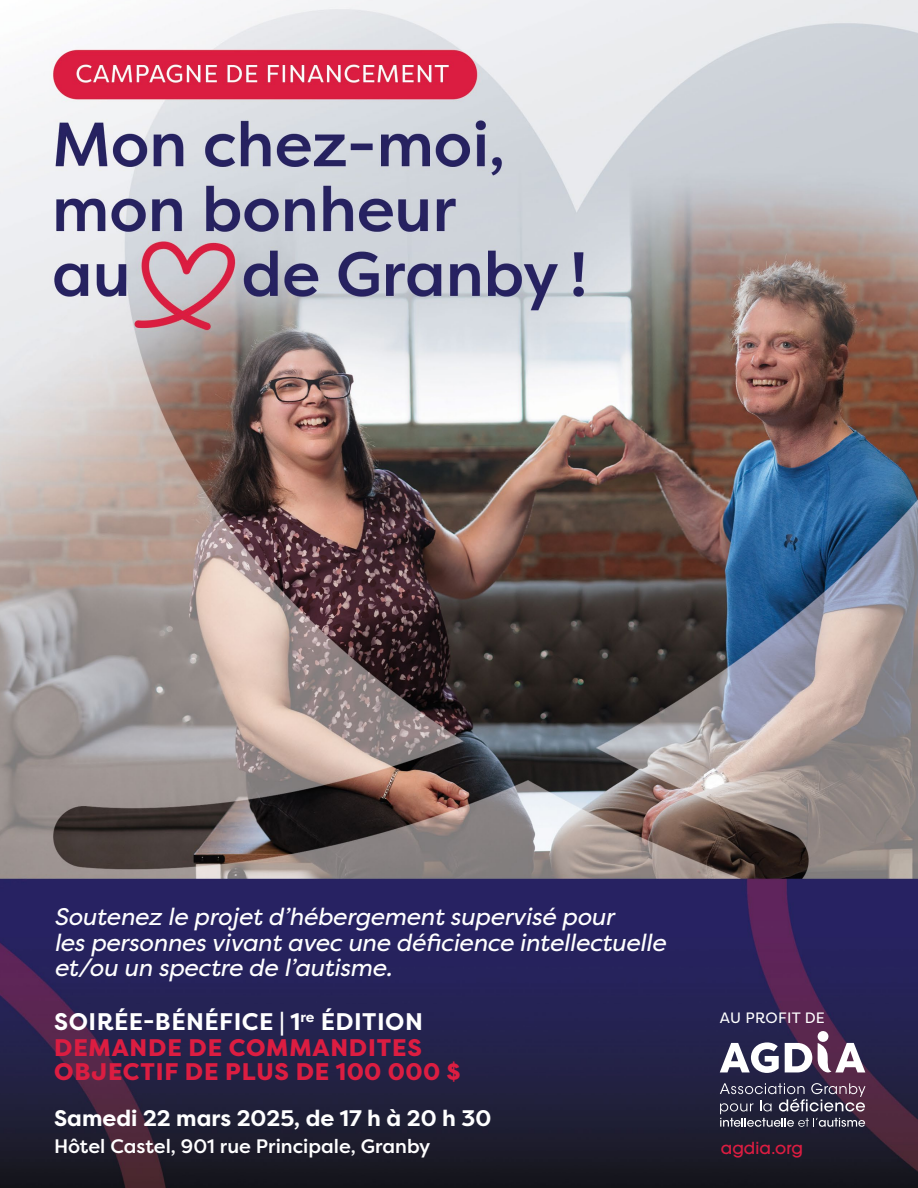
<style>
.page{position:relative;width:918px;height:1188px;background:#fff}
.page>*{position:absolute;margin:0;border:0;box-sizing:border-box;transform-origin:0 0}
.t1{font:italic 24px/25.5px "Filson Pro";letter-spacing:-.01em;color:#fff}
.t2{font:800 24px/24px "Filson Pro";letter-spacing:.035em;color:#dc1d41}
.t3{font:700 24px "Filson Pro";letter-spacing:.02em;color:#fff}
.t4{font:700 22.5px "Filson Pro";color:#fff}
.t5{font:500 19.5px "Filson Pro";color:#fff}
.t6{font:500 16.5px "ITC Avant Garde Pro";letter-spacing:.01em;color:#dc1d41}
.t7{font:15px "Filson Pro";letter-spacing:.02em;color:#fff}
</style>
<div class="page">
<img style="left:0;top:0;width:918px;height:1188px">
<svg style="left:720px;top:1042px;width:59px;height:31px"></svg>
<svg style="left:785px;top:1043px;width:27px;height:29px"></svg>
<svg style="left:818px;top:1043px;width:47px;height:31px"></svg>
<div style="left:817px;top:1031px;width:12px;height:11px;background:#fff;border-radius:5px"></div>
<svg style="left:720px;top:1083px;width:146px;height:44px;background:#514c61"></svg>
<p class="t1" style="left:54px;top:904px;width:613px">Soutenez le projet d’hébergement supervisé pour<br>les personnes vivant avec une déficience intellectuelle et/ou un spectre de l’autisme.</p>
<p class="t3" style="left:54px;top:1006px;width:370px">SOIRÉE-BÉNÉFICE | 1<sup>re</sup> ÉDITION</p>
<p class="t7" style="left:720px;top:1008px;width:106px">AU PROFIT DE</p>
<p class="t2" style="left:54px;top:1036px;width:408px">DEMANDE DE COMMANDITES<br>OBJECTIF DE PLUS DE 100 000 $</p>
<p class="t4" style="left:54px;top:1104px;width:439px">Samedi 22 mars 2025, de 17 h à 20 h 30</p>
<p class="t5" style="left:54px;top:1133px;width:378px">Hôtel Castel, 901 rue Principale, Granby</p>
<p class="t6" style="left:721px;top:1137px;width:84px">agdia.org</p>
</div>
